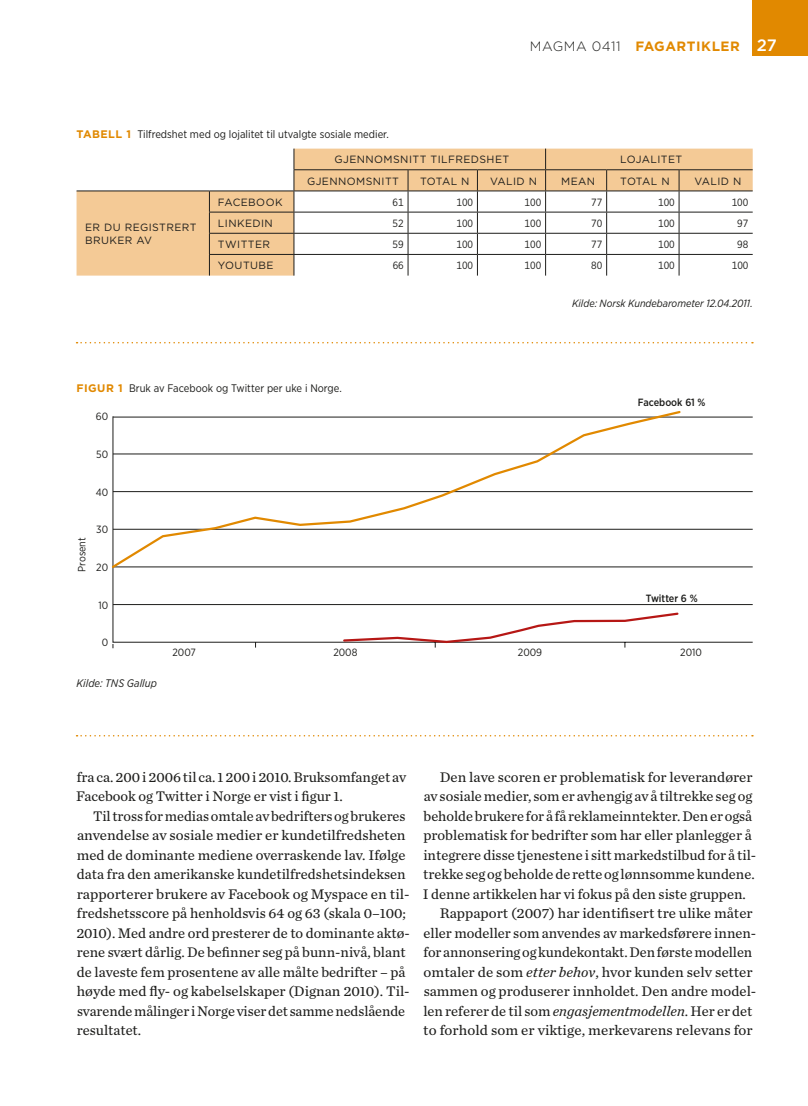
<style>
.page{position:relative;width:808px;height:1106px;background:#fff}
.page>*{position:absolute;margin:0;border:0;box-sizing:border-box;transform-origin:0 0}
.t1{font:14.55px/19.5px "Chronicle Text G2";color:#1d1d1b}
.t2{font:700 13.5px "Gotham";letter-spacing:.04em;color:#e18900}
.t3{font:10.95px "Gotham Narrow";color:#1d1d1b}
.t4{font:italic 10.95px "Gotham Narrow";color:#1d1d1b}
.t5{font:10.5px/13.5px "Gotham";letter-spacing:.04em;color:#1d1d1b}
.t6{font:10.5px "Gotham Narrow";color:#1d1d1b}
.t7{font:italic 10.5px "Gotham Narrow";color:#1d1d1b}
.t8{font:500 10.5px "Gotham Narrow";color:#1d1d1b}
.s1{font-weight:300;color:#1d1d1b}
.s2{font-weight:500;font-size:16.5px;color:#fff}
.s3{font-family:"Gotham";font-weight:700;color:#e18900}
.s4{font-style:italic}
</style>
<div class="page">
<div style="left:753px;top:0;width:55px;height:55px;background:#e18900"></div>
<svg style="left:77px;top:149px;width:676px;height:126px"></svg>
<hr style="left:294px;top:190px;width:114px;height:1px;background:#1d1d1b">
<hr style="left:408px;top:190px;width:69px;height:1px;background:#1d1d1b">
<hr style="left:477px;top:190px;width:69px;height:1px;background:#1d1d1b">
<hr style="left:546px;top:190px;width:61px;height:1px;background:#1d1d1b">
<hr style="left:607px;top:190px;width:72px;height:1px;background:#1d1d1b">
<hr style="left:679px;top:190px;width:74px;height:1px;background:#1d1d1b">
<hr style="left:209px;top:212px;width:85px;height:1px;background:#1d1d1b">
<hr style="left:294px;top:212px;width:114px;height:1px;background:#1d1d1b">
<hr style="left:408px;top:212px;width:69px;height:1px;background:#1d1d1b">
<hr style="left:477px;top:212px;width:69px;height:1px;background:#1d1d1b">
<hr style="left:546px;top:212px;width:61px;height:1px;background:#1d1d1b">
<hr style="left:607px;top:212px;width:72px;height:1px;background:#1d1d1b">
<hr style="left:679px;top:212px;width:74px;height:1px;background:#1d1d1b">
<hr style="left:209px;top:233px;width:85px;height:1px;background:#1d1d1b">
<hr style="left:294px;top:233px;width:114px;height:1px;background:#1d1d1b">
<hr style="left:408px;top:233px;width:69px;height:1px;background:#1d1d1b">
<hr style="left:477px;top:233px;width:69px;height:1px;background:#1d1d1b">
<hr style="left:546px;top:233px;width:61px;height:1px;background:#1d1d1b">
<hr style="left:607px;top:233px;width:72px;height:1px;background:#1d1d1b">
<hr style="left:679px;top:233px;width:74px;height:1px;background:#1d1d1b">
<hr style="left:209px;top:254px;width:85px;height:1px;background:#1d1d1b">
<svg style="left:209px;top:191px;width:1px;height:84px"></svg>
<hr style="left:294px;top:254px;width:114px;height:1px;background:#1d1d1b">
<svg style="left:294px;top:149px;width:1px;height:126px"></svg>
<hr style="left:408px;top:254px;width:69px;height:1px;background:#1d1d1b">
<svg style="left:408px;top:170px;width:1px;height:105px"></svg>
<hr style="left:477px;top:254px;width:69px;height:1px;background:#1d1d1b">
<svg style="left:477px;top:170px;width:1px;height:105px"></svg>
<hr style="left:546px;top:254px;width:61px;height:1px;background:#1d1d1b">
<svg style="left:545px;top:149px;width:1px;height:126px"></svg>
<hr style="left:607px;top:254px;width:72px;height:1px;background:#1d1d1b">
<svg style="left:606px;top:170px;width:1px;height:105px"></svg>
<hr style="left:679px;top:254px;width:74px;height:1px;background:#1d1d1b">
<svg style="left:679px;top:170px;width:1px;height:105px"></svg>
<hr style="left:294px;top:169px;width:114px;height:1px;background:#1d1d1b">
<hr style="left:408px;top:169px;width:69px;height:1px;background:#1d1d1b">
<hr style="left:477px;top:169px;width:69px;height:1px;background:#1d1d1b">
<hr style="left:546px;top:169px;width:61px;height:1px;background:#1d1d1b">
<hr style="left:607px;top:169px;width:72px;height:1px;background:#1d1d1b">
<hr style="left:679px;top:169px;width:74px;height:1px;background:#1d1d1b">
<hr style="left:77px;top:190px;width:132px;height:1px;background:#1d1d1b">
<hr style="left:209px;top:190px;width:85px;height:1px;background:#1d1d1b">
<svg style="left:77px;top:342px;width:676px;height:1px"></svg>
<svg style="left:77px;top:735px;width:676px;height:1px"></svg>
<svg style="left:112px;top:416px;width:641px;height:233px"></svg>
<svg style="left:111px;top:411px;width:571px;height:159px"></svg>
<svg style="left:342px;top:611px;width:338px;height:33px"></svg>
<p class="t2" style="left:530px;top:37px;width:249px"><span class="s1">MAGMA 0411</span> FAGARTIKLER <span class="s2">27</span></p>
<p class="t3" style="left:77px;top:127px;width:314px"><span class="s3">TABELL 1</span> Tilfredshet med og lojalitet til utvalgte sosiale medier.</p>
<p class="t5" style="left:334px;top:153px;width:176px">GJENNOM-SNITT TILFREDSHET</p>
<p class="t5" style="left:620px;top:153px;width:64px">LOJALITET</p>
<p class="t5" style="left:307px;top:174px;width:94px">GJENNOM-SNITT</p>
<p class="t5" style="left:420px;top:174px;width:49px">TOTAL N</p>
<p class="t5" style="left:490px;top:174px;width:46px">VALID N</p>
<p class="t5" style="left:561px;top:174px;width:35px">MEAN</p>
<p class="t5" style="left:620px;top:174px;width:49px">TOTAL N</p>
<p class="t5" style="left:694px;top:174px;width:46px">VALID N</p>
<p class="t5" style="left:85px;top:220px;width:113px">ER DU RE-G ISTRERT<br>BRUKER AV</p>
<p class="t5" style="left:218px;top:195px;width:66px">FACEBOOK</p>
<p class="t6" style="left:393px;top:195px;width:13px">61</p>
<p class="t6" style="left:456px;top:195px;width:18px">100</p>
<p class="t6" style="left:525px;top:195px;width:18px">100</p>
<p class="t6" style="left:591px;top:195px;width:13px">77</p>
<p class="t6" style="left:658px;top:195px;width:18px">100</p>
<p class="t6" style="left:732px;top:195px;width:18px">100</p>
<p class="t5" style="left:218px;top:216px;width:56px">LINKED-I N</p>
<p class="t6" style="left:393px;top:217px;width:13px">52</p>
<p class="t6" style="left:456px;top:217px;width:18px">100</p>
<p class="t6" style="left:525px;top:217px;width:18px">100</p>
<p class="t6" style="left:591px;top:217px;width:13px">70</p>
<p class="t6" style="left:658px;top:217px;width:18px">100</p>
<p class="t6" style="left:737px;top:217px;width:13px">97</p>
<p class="t5" style="left:218px;top:237px;width:54px">TWITTER</p>
<p class="t6" style="left:393px;top:238px;width:13px">59</p>
<p class="t6" style="left:456px;top:238px;width:18px">100</p>
<p class="t6" style="left:525px;top:238px;width:18px">100</p>
<p class="t6" style="left:591px;top:238px;width:13px">77</p>
<p class="t6" style="left:658px;top:238px;width:18px">100</p>
<p class="t6" style="left:737px;top:238px;width:13px">98</p>
<p class="t5" style="left:218px;top:258px;width:57px">YOU-TUBE</p>
<p class="t6" style="left:393px;top:259px;width:13px">66</p>
<p class="t6" style="left:456px;top:259px;width:18px">100</p>
<p class="t6" style="left:525px;top:259px;width:18px">100</p>
<p class="t6" style="left:591px;top:259px;width:13px">80</p>
<p class="t6" style="left:658px;top:259px;width:18px">100</p>
<p class="t6" style="left:732px;top:259px;width:18px">100</p>
<p class="t7" style="left:572px;top:296px;width:182px">Kilde: Norsk Kundebarometer 12.04.2011.</p>
<p class="t3" style="left:77px;top:381px;width:267px"><span class="s3">F IGUR 1</span> Bruk av Facebook og Twitter per uke i Norge.</p>
<p class="t8" style="left:638px;top:395px;width:69px">Facebook 61 %</p>
<p class="t6" style="left:75px;top:572px;width:36px;rotate:-90deg">Prosent</p>
<p class="t6" style="left:96px;top:410px;width:14px">60</p>
<p class="t6" style="left:96px;top:448px;width:14px">50</p>
<p class="t6" style="left:96px;top:485px;width:14px">40</p>
<p class="t6" style="left:96px;top:523px;width:13px">30</p>
<p class="t6" style="left:96px;top:560px;width:13px">20</p>
<p class="t6" style="left:98px;top:598px;width:11px">10</p>
<p class="t6" style="left:102px;top:636px;width:8px">0</p>
<p class="t4" style="left:77px;top:676px;width:82px">Kilde: TNS Gallup</p>
<p class="t8" style="left:646px;top:592px;width:53px">Twitter 6 %</p>
<p class="t6" style="left:172px;top:645px;width:25px">2007</p>
<p class="t6" style="left:333px;top:645px;width:26px">2008</p>
<p class="t6" style="left:518px;top:645px;width:26px">2009</p>
<p class="t6" style="left:680px;top:645px;width:23px">2010</p>
<p class="t1" style="left:76px;top:766px;width:331px">fra ca. 200 i 2006 til ca. 1 200 i 2010. Bruksomfanget av<br>Facebook og Twitter i Norge er vist i figur 1.</p>
<p class="t1" style="left:76px;top:805px;width:333px;text-indent:17px">Til tross for medias omtale av bedrifters og brukeres anvendelse av sosiale medier er kundetilfredsheten med de dominante mediene overraskende lav. Ifølge data fra den amerikanske kundetilfredshetsindeksen rapporterer brukere av Facebook og Myspace en til&shy;fredshetsscore på henholdsvis 64 og 63 (skala 0–100; 2010). Med andre ord presterer de to dominante aktø&shy;rene svært dårlig. De befinner seg på bunn-nivå, blant de laveste fem prosentene av alle målte bedrifter – på høyde med fly- og kabelselskaper (Dignan 2010). Til&shy;svarende målinger i Norge viser det samme nedslående resultatet.</p>
<p class="t1" style="left:440px;top:766px;width:314px">Den lave scoren er problematisk for leverandører</p>
<p class="t1" style="left:424px;top:786px;width:330px">av sosiale medier, som er avhengig av å tiltrekke seg og</p>
<p class="t1" style="left:423px;top:805px;width:330px">beholde brukere for å få reklameinntekter. Den er også</p>
<p class="t1" style="left:423px;top:825px;width:330px">problematisk for bedrifter som har eller planlegger å</p>
<p class="t1" style="left:423px;top:844px;width:333px">integrere disse tjenestene i sitt markedstilbud for å til-</p>
<p class="t1" style="left:423px;top:864px;width:333px">trekke seg og beholde de rette og lønnsomme kundene.</p>
<p class="t1" style="left:423px;top:883px;width:325px">I denne artikkelen har vi fokus på den siste gruppen.</p>
<p class="t1" style="left:440px;top:903px;width:314px">Rappaport (2007) har identifisert tre ulike måter</p>
<p class="t1" style="left:423px;top:922px;width:333px">eller modeller som anvendes av markedsførere innen-</p>
<p class="t1" style="left:423px;top:942px;width:330px">for annonsering og kundekontakt. Den første modellen</p>
<p class="t1" style="left:423px;top:961px;width:331px">omtaler de som <span class="s4">etter behov</span>, hvor kunden selv setter</p>
<p class="t1" style="left:424px;top:981px;width:332px">sammen og produserer innholdet. Den andre model-</p>
<p class="t1" style="left:423px;top:1000px;width:330px">len referer de til som <span class="s4">engasjementmodellen</span>. Her er det</p>
<p class="t1" style="left:423px;top:1020px;width:331px">to forhold som er viktige, merkevarens relevans for</p>
</div>
